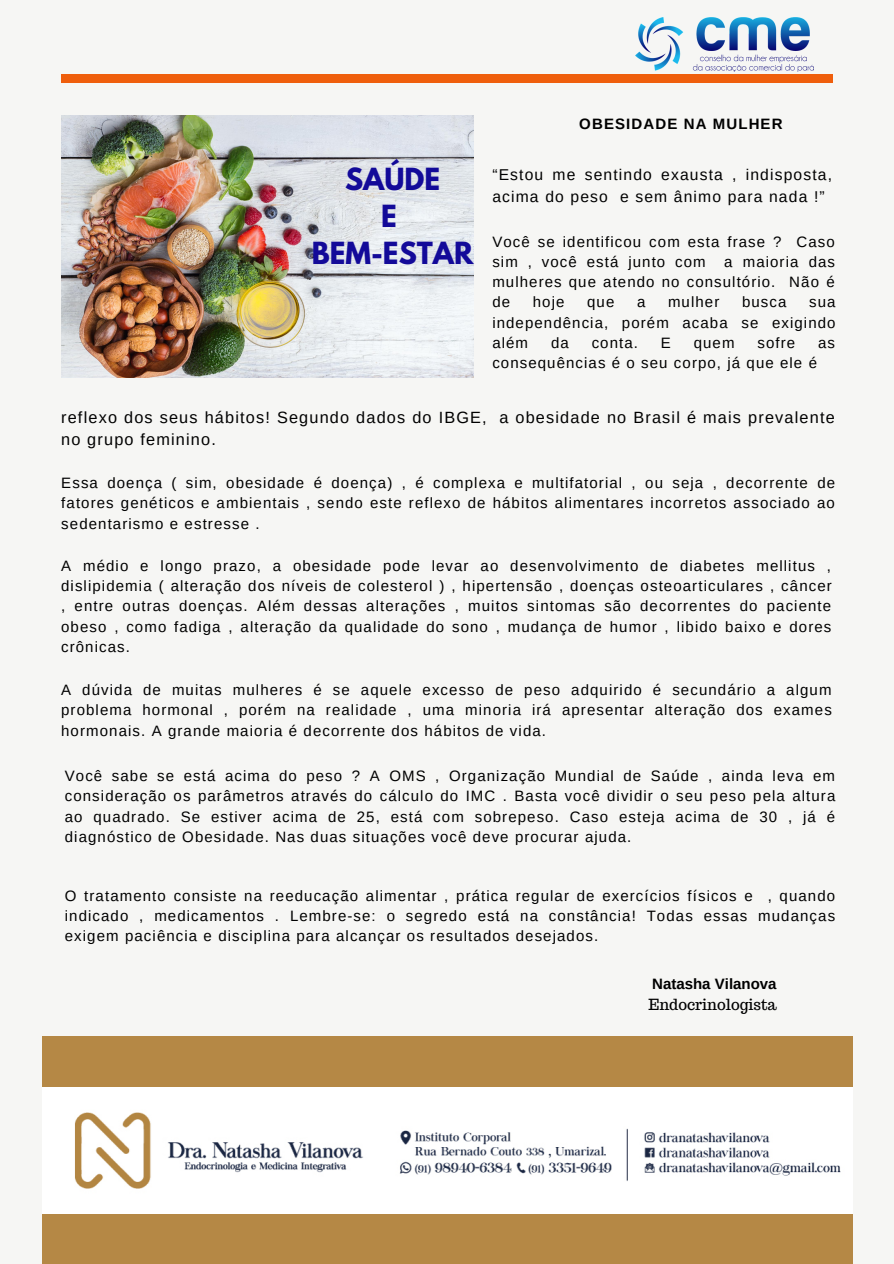
<style>
.page{position:relative;width:894px;height:1264px;background:#fff}
.page>*{position:absolute;margin:0;border:0;box-sizing:border-box;transform-origin:0 0}
.t1{font:700 27px/37.2px "League Spartan";color:#130a99;text-align:center}
.t2{font:16.2px/21.9px "Arimo";letter-spacing:.07em;color:#000}
.t3{font:15.6px/21.6px "Arimo";letter-spacing:.075em;color:#000}
.t4{font:15px/20.2px "Arimo";letter-spacing:.075em;color:#000;text-align:justify}
.t5{font:700 15px "Arimo";letter-spacing:.075em;color:#000}
.t6{font:15px "Trocchi";color:#000}
.t7{font:700 15px "Arimo";color:#000}
</style>
<div class="page">
<div style="left:0;top:0;width:893px;height:1263px;background:#f6f6f4"></div>
<div style="left:42px;top:1036px;width:810px;height:227px;background:#b58845"></div>
<div style="left:61px;top:74px;width:772px;height:8px;background:#ef5e0c"></div>
<img style="left:61px;top:115px;width:412px;height:263px">
<img style="left:42px;top:1087px;width:810px;height:126px">
<img style="left:635px;top:17px;width:178px;height:54px">
<h1 class="t1" style="left:311px;top:164px;width:163px">SAÚDE<br>E<br>BEM-ESTAR</h1>
<p class="t5" style="left:579px;top:115px;width:205px">OBESIDADE NA MULHER</p>
<p class="t3" style="left:492px;top:164px;width:341px">“Estou me sentindo exausta , indisposta, acima do peso e sem ânimo para nada !”</p>
<p class="t4" style="left:492px;top:231px;width:344px">Você se identificou com esta frase ? Caso sim , você está junto com a maioria das mulheres que atendo no consultório. Não é de</p>
<p class="t4" style="left:532px;top:292px;width:33px">hoje</p>
<p class="t4" style="left:587px;top:292px;width:29px">que</p>
<p class="t4" style="left:637px;top:292px;width:10px">a</p>
<p class="t4" style="left:668px;top:292px;width:53px">mulher</p>
<p class="t4" style="left:741px;top:292px;width:46px">busca</p>
<p class="t4" style="left:492px;top:292px;width:344px;text-indent:317px">sua independência, porém acaba se exigindo além</p>
<p class="t4" style="left:551px;top:333px;width:19px">da</p>
<p class="t4" style="left:591px;top:333px;width:48px">conta.</p>
<p class="t4" style="left:660px;top:333px;width:11px">E</p>
<p class="t4" style="left:693px;top:333px;width:42px">quem</p>
<p class="t4" style="left:757px;top:333px;width:39px">sofre</p>
<p class="t4" style="left:817px;top:333px;width:18px">as</p>
<p class="t4" style="left:492px;top:353px;width:326px">consequências é o seu corpo, já que ele é</p>
<p class="t2" style="left:61px;top:406px;width:774px">reflexo dos seus hábitos! Segundo dados do IBGE, a obesidade no Brasil é mais prevalente no grupo feminino.</p>
<p class="t4" style="left:61px;top:473px;width:775px">Essa doença ( sim, obesidade é doença) , é complexa e multifatorial , ou seja , decorrente de fatores genéticos e ambientais , sendo este reflexo de hábitos alimentares incorretos associado ao sedentarismo e estresse .</p>
<p class="t4" style="left:61px;top:555px;width:772px">A médio e longo prazo, a obesidade pode levar ao desenvolvimento de diabetes mellitus , dislipidemia ( alteração dos níveis de colesterol ) , hipertensão , doenças osteoarticulares , câncer , entre outras doenças. Além dessas alterações , muitos sintomas são decorrentes do paciente obeso , como fadiga , alteração da qualidade do sono , mudança de humor , libido baixo e dores crônicas.</p>
<p class="t4" style="left:61px;top:680px;width:772px">A dúvida de muitas mulheres é se aquele excesso de peso adquirido é secundário a algum problema hormonal , porém na realidade , uma minoria irá apresentar alteração dos exames hormonais. A grande maioria é decorrente dos hábitos de vida.</p>
<p class="t4" style="left:65px;top:765px;width:771px">Você sabe se está acima do peso ? A OMS , Organização Mundial de Saúde , ainda leva em consideração os parâmetros através do cálculo do IMC . Basta você dividir o seu peso pela altura ao quadrado. Se estiver acima de 25, está com sobrepeso. Caso esteja acima de 30 , já é diagnóstico de Obesidade. Nas duas situações você deve procurar ajuda.</p>
<p class="t4" style="left:65px;top:885px;width:771px">O tratamento consiste na reeducação alimentar , prática regular de exercícios físicos e , quando indicado , medicamentos . Lembre-se: o segredo está na constância! Todas essas mudanças exigem paciência e disciplina para alcançar os resultados desejados.</p>
<p class="t7" style="left:652px;top:975px;width:126px">Natasha Vilanova</p>
<p class="t6" style="left:648px;top:994px;width:130px">Endocrinologista</p>
</div>
